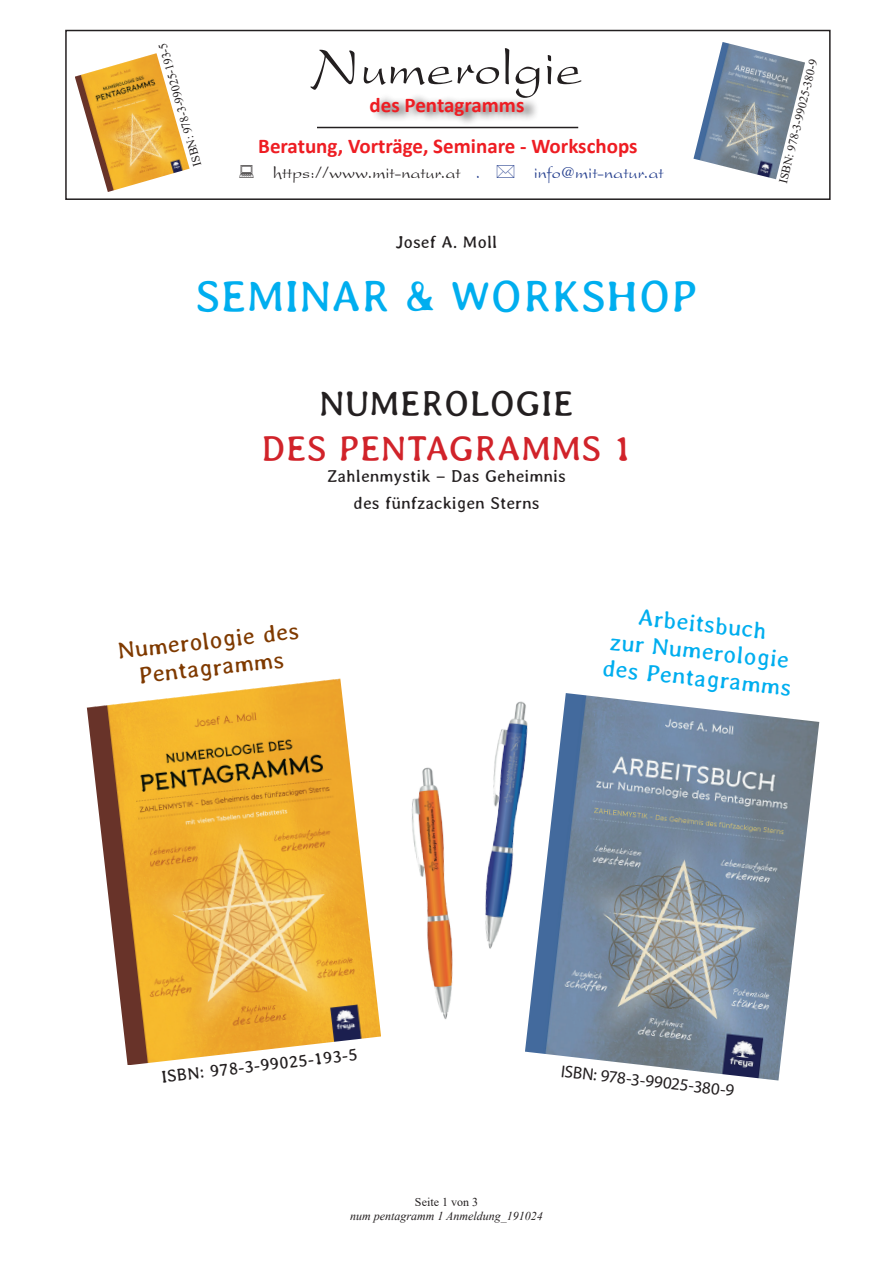
<style>
.page{position:relative;width:893px;height:1263px;background:#fff}
.page>*{position:absolute;margin:0;border:0;box-sizing:border-box;transform-origin:0 0}
.t1{font:54px "President Plain";color:#231f20}
.t2{font:45px "Averia";color:#00aeef}
.t3{font:36px "Averia";color:#d1232a}
.t4{font:36px "Averia";color:#231f20}
.t5{font:24px/27px "Averia";color:#00aeef;text-align:center}
.t6{font:24px/26.8px "Averia";color:#7f3a00;text-align:center}
.t7{font:700 21px "Calibri";color:#ee1d23}
.t8{font:18px "President Plain";color:#231f20}
.t9{font:18px "President Plain";color:#253f8e}
.t10{font:17.25px/27px "Averia";color:#231f20;text-align:center}
.t11{font:17.25px "Myriad Pro";color:#231f20}
.t12{font:12px "Times New Roman";color:#231f20}
.t13{font:italic 12px "Times New Roman";color:#231f20}
.s1{color:#253f8e}
</style>
<div class="page">
<div style="left:371px;top:93px;width:169px;height:33px;background:#231f20;opacity:.75"></div>
<div style="left:65px;top:30px;width:766px;height:170px;border:2px solid #231f20"></div>
<hr style="left:317px;top:127px;width:261px;height:1px;background:#231f20">
<img style="left:75px;top:53px;width:115px;height:139px">
<img style="left:693px;top:42px;width:112px;height:137px">
<img style="left:525px;top:693px;width:294px;height:387px">
<img style="left:87px;top:679px;width:294px;height:386px">
<img style="left:485px;top:693px;width:50px;height:258px">
<img style="left:411px;top:767px;width:42px;height:253px">
<p class="t12" style="left:189px;top:168px;width:129px;rotate:-106deg">ISBN: 978-3-99025-193-5</p>
<h1 class="t1" style="left:312px;top:37px;width:272px">Numerolgie</h1>
<p class="t12" style="left:775px;top:181px;width:129px;rotate:-76deg">ISBN: 978-3-99025-380-9</p>
<p class="t7" style="left:370px;top:90px;width:156px">des Pentagramms</p>
<p class="t7" style="left:258px;top:131px;width:381px">Beratung, Vorträge, Seminare - Workschops</p>
<p class="t8" style="left:273px;top:162px;width:209px">https://www.mit-natur.at <span class="s1">.</span></p>
<p class="t9" style="left:534px;top:162px;width:131px">info@mit-natur.at</p>
<p class="t10" style="left:396px;top:228px;width:103px">Josef A. Moll</p>
<h2 class="t2" style="left:195px;top:272px;width:504px">SEMINAR &amp; WORKSHOP</h2>
<h3 class="t4" style="left:319px;top:384px;width:256px">NUMEROLOGIE</h3>
<h3 class="t3" style="left:261px;top:429px;width:373px">DES PENTAGRAMMS 1</h3>
<p class="t10" style="left:327px;top:462px;width:240px">Zahlenmystik – Das Geheimnis des fünfzackigen Sterns</p>
<h3 class="t6" style="left:116px;top:638px;width:184px;rotate:-7deg">Numerologie des<br>Pentagramms</h3>
<h3 class="t5" style="left:609px;top:601px;width:192px;rotate:6deg">Arbeitsbuch<br>zur Numerologie des Pentagramms</h3>
<p class="t10" style="left:160px;top:1062px;width:199px;rotate:-6deg">ISBN: 978-3-99025-193-5</p>
<p class="t11" style="left:562px;top:1061px;width:176px;rotate:6deg">ISBN: 978-3-99025-380-9</p>
<p class="t12" style="left:415px;top:1193px;width:64px">Seite 1 von 3</p>
<p class="t13" style="left:350px;top:1208px;width:194px">num pentagramm 1 Anmeldung_191024</p>
</div>
